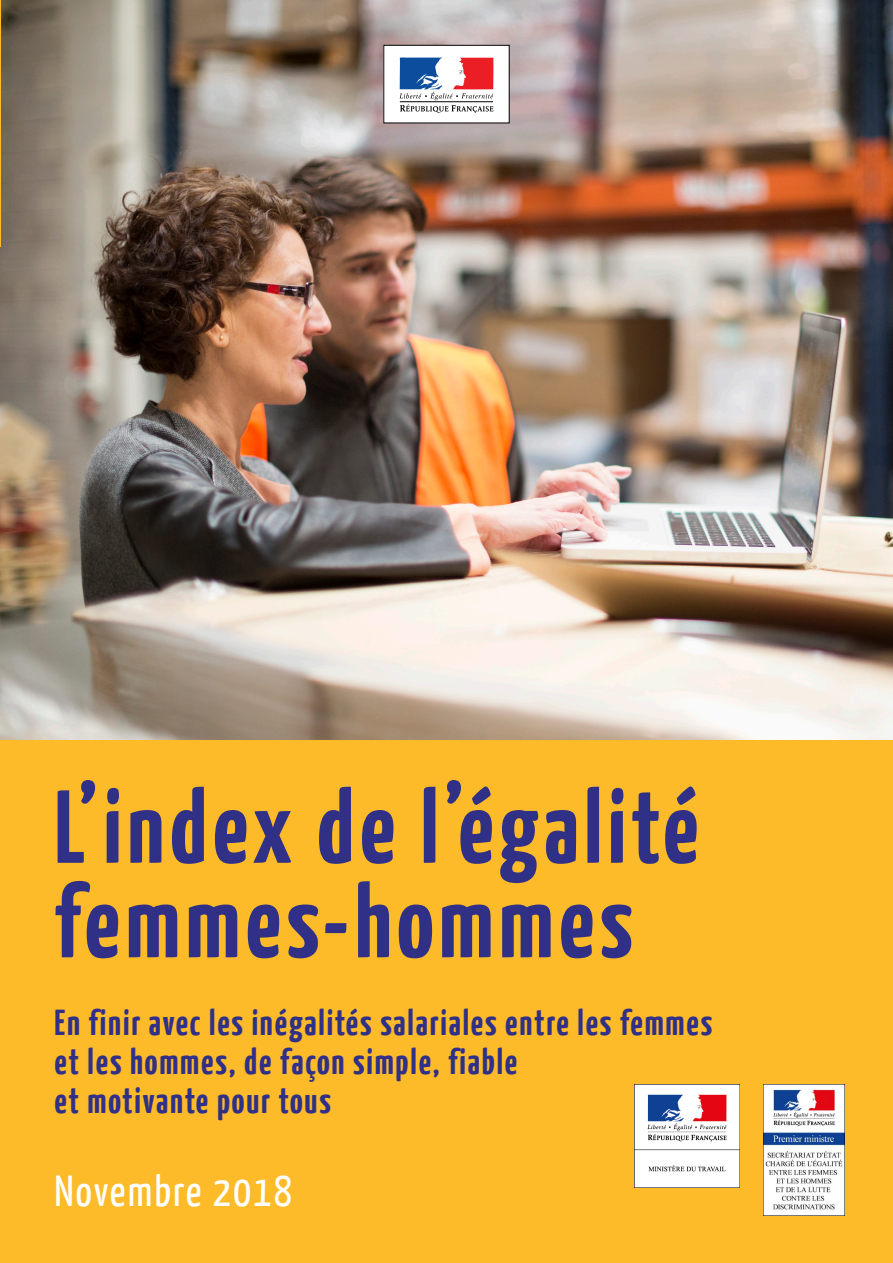
<style>
.page{position:relative;width:893px;height:1263px;background:#fff}
.page>*{position:absolute;margin:0;border:0;box-sizing:border-box;transform-origin:0 0}
.t1{font:700 103.5px/94.5px "Yanone Kaffeesatz";letter-spacing:.05em;color:#303087}
.t2{font:43.5px "Yanone Kaffeesatz";letter-spacing:.05em;color:#fff}
.t3{font:700 36px/39px "Yanone Kaffeesatz";letter-spacing:.05em;color:#303087}
</style>
<div class="page">
<img style="left:0;top:0;width:893px;height:741px">
<hr style="left:0;top:0;width:1px;height:247px;background:#fdbb2a">
<div style="left:0;top:741px;width:893px;height:522px;background:#fdbb2a"></div>
<img style="left:763px;top:1084px;width:82px;height:131px">
<img style="left:634px;top:1084px;width:106px;height:103px">
<div style="left:384px;top:45px;width:125px;height:78px;background:#fff"></div>
<div style="left:383px;top:45px;width:127px;height:78px;border:1px solid #000001"></div>
<svg style="left:399px;top:58px;width:94px;height:55px"></svg>
<h1 class="t1" style="left:54px;top:777px;width:646px">L’index de l’égalité femmes-hommes</h1>
<p class="t3" style="left:54px;top:1002px;width:659px">En finir avec les inégalités salariales entre les femmes et les hommes, de façon simple, fiable<br>et motivante pour tous</p>
<p class="t2" style="left:54px;top:1165px;width:239px">Novembre 2018</p>
</div>
